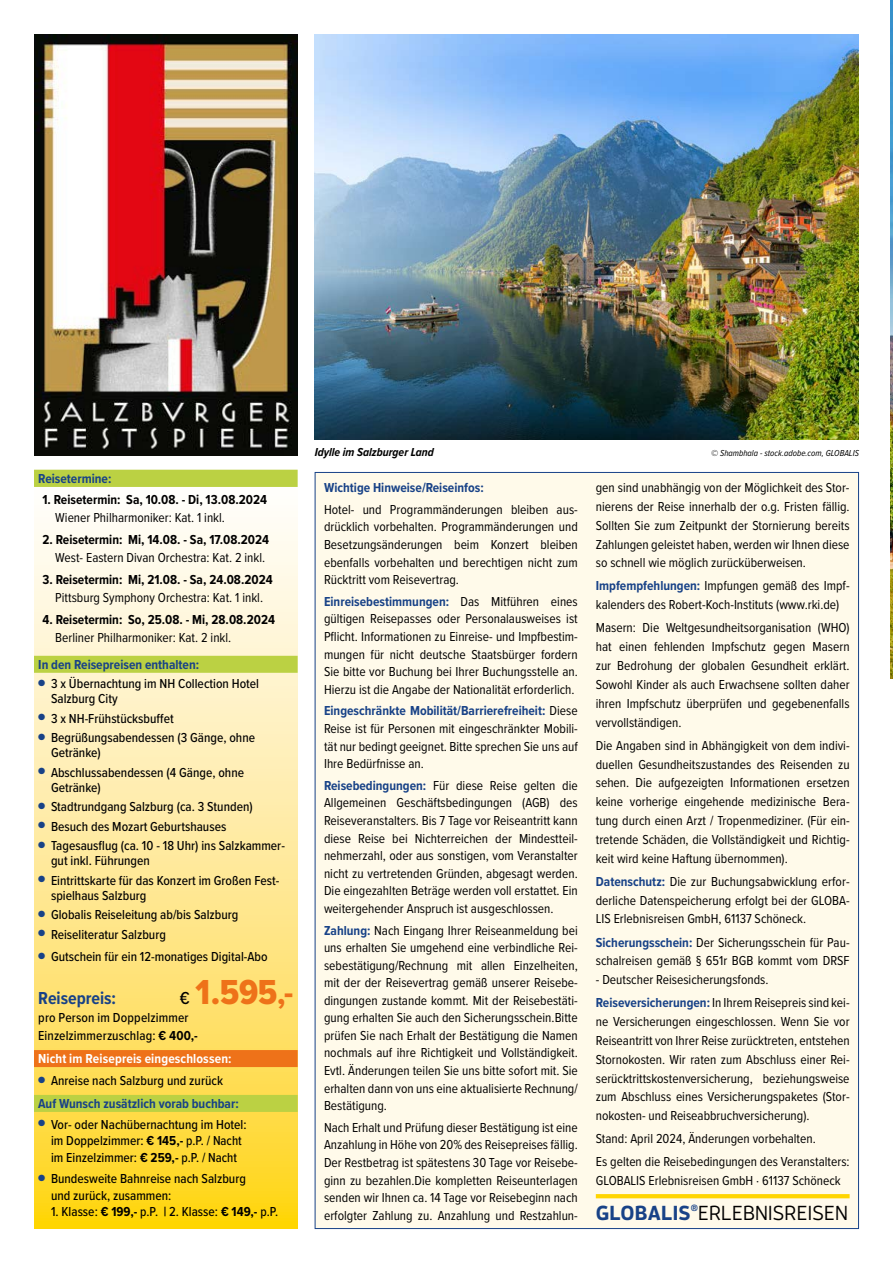
<style>
.page{position:relative;width:893px;height:1263px;background:#fff}
.page>*{position:absolute;margin:0;border:0;box-sizing:border-box;transform-origin:0 0}
.t1{font:36px "Proxima Nova Cond Extrabld";color:#ee7219}
.t2{font:500 20.25px "Enzo OT";letter-spacing:.015em;color:#000}
.t3{font:700 18px "Proxima Nova Cond";color:#184287}
.t4{font:13.5px/17.5px "Proxima Nova Cond";color:#000;text-align:justify}
.t5{font:500 13.5px/15.1px "Proxima Nova Cond";color:#000}
.t6{font:700 13.5px "Proxima Nova Cond";color:#000}
.t7{font:700 13.5px/22.4px "Proxima Nova Cond";color:#184287}
.t8{font:700 13.5px "Proxima Nova Cond";letter-spacing:.01em;color:#fff}
.t9{font:italic 700 12px "Proxima Nova Cond";color:#000}
.t10{font:italic 9px "Proxima Nova Cond";color:#000}
.t11{font:700 9px "Enzo OT";color:#184287}
.s1{font-family:"Proxima Nova Cond";font-weight:500;font-size:18px;color:#000}
.s2{font-family:"Proxima Nova Cond";font-weight:700}
.s3{font-weight:700}
.s4{font-weight:500;color:#000}
.s5{font-weight:700;color:#184287}
</style>
<div class="page">
<img style="left:891px;top:0;width:2px;height:678px">
<svg style="left:34px;top:520px;width:264px;height:709px;background:#fee892"></svg>
<div style="left:34px;top:470px;width:264px;height:17px;background:#bbd143"></div>
<div style="left:34px;top:656px;width:264px;height:17px;background:#bbd143"></div>
<div style="left:34px;top:1050px;width:264px;height:17px;background:#ee7219"></div>
<div style="left:34px;top:1095px;width:264px;height:17px;background:#bbd143"></div>
<img style="left:34px;top:34px;width:264px;height:421px">
<div style="left:315px;top:472px;width:543px;height:756px;background:#fffaea"></div>
<svg style="left:596px;top:1194px;width:254px;height:4px"></svg>
<img style="left:315px;top:34px;width:544px;height:405px">
<p class="t7" style="left:38px;top:467px;width:75px">Reisetermine:</p>
<p class="t6" style="left:43px;top:489px;width:226px">1. Reisetermin: Sa, 10.08. - Di, 13.08.2024</p>
<p class="t4" style="left:55px;top:508px;width:171px">Wiener Philharmoniker: Kat. 1 inkl.</p>
<p class="t6" style="left:43px;top:529px;width:228px">2. Reisetermin: Mi, 14.08. - Sa, 17.08.2024</p>
<p class="t4" style="left:55px;top:548px;width:211px">West- Eastern Divan Orchestra: Kat. 2 inkl.</p>
<p class="t6" style="left:43px;top:569px;width:232px">3. Reisetermin: Mi, 21.08. - Sa, 24.08.2024</p>
<p class="t4" style="left:55px;top:588px;width:209px">Pittsburg Symphony Orchestra: Kat. 1 inkl.</p>
<p class="t6" style="left:43px;top:609px;width:234px">4. Reisetermin: So, 25.08. - Mi, 28.08.2024</p>
<p class="t4" style="left:55px;top:628px;width:178px">Berliner Philharmoniker: Kat. 2 inkl.</p>
<p class="t7" style="left:38px;top:653px;width:162px">In den Reisepreisen enthalten:</p>
<p class="t5" style="left:51px;top:675px;width:210px;text-indent:-13px"><sup>●</sup> 3 x Übernachtung im NH Collection Hotel<br>Salzburg City</p>
<p class="t5" style="left:38px;top:710px;width:137px"><sup>●</sup> 3 x NH-Frühstücksbuffet</p>
<p class="t5" style="left:51px;top:729px;width:206px;text-indent:-13px"><sup>●</sup> Begrüßungsabendessen (3 Gänge, ohne<br>Getränke)</p>
<p class="t5" style="left:51px;top:764px;width:195px;text-indent:-13px"><sup>●</sup> Abschlussabendessen (4 Gänge, ohne<br>Getränke)</p>
<p class="t5" style="left:38px;top:799px;width:216px"><sup>●</sup> Stadtrundgang Salzburg (ca. 3 Stunden)</p>
<p class="t5" style="left:38px;top:818px;width:190px"><sup>●</sup> Besuch des Mozart Geburtshauses</p>
<p class="t5" style="left:51px;top:837px;width:235px;text-indent:-13px"><sup>●</sup> Tagesausflug (ca. 10 - 18 Uhr) ins Salzkammer&shy;gut inkl. Führungen</p>
<p class="t5" style="left:51px;top:872px;width:230px;text-indent:-13px"><sup>●</sup> Eintrittskarte für das Konzert im Großen Fest&shy;spielhaus Salzburg</p>
<p class="t5" style="left:38px;top:907px;width:202px"><sup>●</sup> Globalis Reiseleitung ab/bis Salzburg</p>
<p class="t5" style="left:38px;top:926px;width:129px"><sup>●</sup> Reiseliteratur Salzburg</p>
<p class="t5" style="left:38px;top:948px;width:231px"><sup>●</sup> Gutschein für ein 12-monatiges Digital-Abo</p>
<h3 class="t3" style="left:38px;top:985px;width:79px">Reisepreis:</h3>
<h1 class="t1" style="left:180px;top:972px;width:115px"><span class="s1">€</span> 1.595<span class="s2">,-</span></h1>
<p class="t5" style="left:38px;top:1008px;width:161px;line-height:18.1px">pro Person im Doppelzimmer<br>Einzelzimmerzuschlag: <span class="s3">€ 400,-</span></p>
<p class="t8" style="left:38px;top:1048px;width:195px">Nicht im Reisepreis eingeschlossen:</p>
<p class="t7" style="left:38px;top:1069px;width:202px">● <span class="s4">Anreise nach Salzburg und zurück<br></span>Auf Wunsch zusätzlich vorab buchbar:</p>
<p class="t5" style="left:38px;top:1115px;width:210px;line-height:16.6px;text-align:center"><sup>●</sup> Vor- oder Nachübernachtung im Hotel: im Doppelzimmer: <span class="s3">€ 145,-</span> p.P. / Nacht<br>im Einzelzimmer: <span class="s3">€ 259,-</span> p.P. / Nacht</p>
<p class="t5" style="left:51px;top:1169px;width:196px;line-height:16.6px;text-indent:-13px"><sup>●</sup> Bundesweite Bahnreise nach Salzburg und zurück, zusammen:</p>
<p class="t5" style="left:51px;top:1204px;width:229px">1. Klasse: <span class="s3">€ 199,-</span> p.P. <span class="s3">|</span> 2. Klasse: <span class="s3">€ 149,-</span> p.P.</p>
<p class="t9" style="left:315px;top:443px;width:121px">Idylle im Salzburger Land</p>
<p class="t10" style="left:711px;top:446px;width:149px">© Shambhala - stock.adobe.com, GLOBALIS</p>
<p class="t7" style="left:324px;top:476px;width:161px">Wichtige Hinweise/Reiseinfos:</p>
<p class="t4" style="left:324px;top:500px;width:255px">Hotel- und Programmänderungen bleiben aus&shy;drücklich vorbehalten. Programmänderungen und Besetzungsänderungen beim Konzert bleiben ebenfalls vorbehalten und berechtigen nicht zum Rücktritt vom Reisevertrag.</p>
<p class="t4" style="left:324px;top:592px;width:255px"><span class="s5">Einreisebestimmungen:</span> Das Mitführen eines gültigen Reisepasses oder Personalausweises ist Pflicht. Informationen zu Einreise- und Impfbestim&shy;mungen für nicht deutsche Staatsbürger fordern Sie bitte vor Buchung bei Ihrer Buchungsstelle an.<br>Hierzu ist die Angabe der Nationalität erforderlich.</p>
<p class="t4" style="left:324px;top:702px;width:255px"><span class="s5">Eingeschränkte Mobilität/Barrierefreiheit:</span> Diese Reise ist für Personen mit eingeschränkter Mobili&shy;tät nur bedingt geeignet. Bitte sprechen Sie uns auf Ihre Bedürfnisse an.</p>
<p class="t4" style="left:324px;top:776px;width:255px"><span class="s5">Reisebedingungen:</span> Für diese Reise gelten die Allgemeinen Geschäftsbedingungen (AGB) des Reiseveranstalters. Bis 7 Tage vor Reiseantritt kann diese Reise bei Nichterreichen der Mindestteil&shy;nehmerzahl, oder aus sonstigen, vom Veranstalter nicht zu vertretenden Gründen, abgesagt werden.<br>Die eingezahlten Beträge werden voll erstattet. Ein weitergehender Anspruch ist ausgeschlossen.</p>
<p class="t4" style="left:324px;top:921px;width:255px"><span class="s5">Zahlung:</span> Nach Eingang Ihrer Reiseanmeldung bei uns erhalten Sie umgehend eine verbindliche Rei&shy;sebestätigung/Rechnung mit allen Einzelheiten, mit der der Reisevertrag gemäß unserer Reisebe&shy;dingungen zustande kommt. Mit der Reisebestäti&shy;gung erhalten Sie auch den Sicherungsschein.Bitte prüfen Sie nach Erhalt der Bestätigung die Namen nochmals auf ihre Richtigkeit und Vollständigkeit.<br>Evtl. Änderungen teilen Sie uns bitte sofort mit. Sie erhalten dann von uns eine aktualisierte Rechnung/ Bestätigung.</p>
<p class="t4" style="left:324px;top:1118px;width:255px">Nach Erhalt und Prüfung dieser Bestätigung ist eine Anzahlung in Höhe von 20% des Reisepreises fällig.<br>Der Restbetrag ist spätestens 30 Tage vor Reisebe&shy;ginn zu bezahlen.Die kompletten Reiseunterlagen senden wir Ihnen ca. 14 Tage vor Reisebeginn nach erfolgter Zahlung zu. Anzahlung und Restzahlun-</p>
<p class="t4" style="left:596px;top:477px;width:255px;line-height:18.9px">gen sind unabhängig von der Möglichkeit des Stor&shy;nierens der Reise innerhalb der o.g. Fristen fällig.<br>Sollten Sie zum Zeitpunkt der Stornierung bereits Zahlungen geleistet haben, werden wir Ihnen diese so schnell wie möglich zurücküberweisen.</p>
<p class="t4" style="left:596px;top:576px;width:255px;line-height:18.9px"><span class="s5">Impfempfehlungen:</span> Impfungen gemäß des Impf&shy;kalenders des Robert-Koch-Instituts (www.rki.de)</p>
<p class="t4" style="left:596px;top:618px;width:255px;line-height:18.9px">Masern: Die Weltgesundheitsorganisation (WHO) hat einen fehlenden Impfschutz gegen Masern zur Bedrohung der globalen Gesundheit erklärt.<br>Sowohl Kinder als auch Erwachsene sollten daher ihren Impfschutz überprüfen und gegebenenfalls vervollständigen.</p>
<p class="t4" style="left:596px;top:735px;width:255px;line-height:18.9px">Die Angaben sind in Abhängigkeit von dem indivi&shy;duellen Gesundheitszustandes des Reisenden zu sehen. Die aufgezeigten Informationen ersetzen keine vorherige eingehende medizinische Bera&shy;tung durch einen Arzt / Tropenmediziner. (Für ein&shy;tretende Schäden, die Vollständigkeit und Richtig&shy;keit wird keine Haftung übernommen).</p>
<p class="t4" style="left:596px;top:871px;width:255px;line-height:18.9px"><span class="s5">Datenschutz:</span> Die zur Buchungsabwicklung erfor&shy;derliche Datenspeicherung erfolgt bei der GLOBA-LIS Erlebnisreisen GmbH, 61137 Schöneck.</p>
<p class="t4" style="left:596px;top:932px;width:255px;line-height:18.9px"><span class="s5">Sicherungsschein:</span> Der Sicherungsschein für Pau&shy;schalreisen gemäß § 651r BGB kommt vom DRSF</p>
<p class="t4" style="left:596px;top:967px;width:255px;line-height:23.1px">- Deutscher Reisesicherungsfonds.<br><span class="s5">Reiseversicherungen:</span> In Ihrem Reisepreis sind kei-</p>
<p class="t4" style="left:596px;top:1011px;width:255px;line-height:18.9px">ne Versicherungen eingeschlossen. Wenn Sie vor Reiseantritt von Ihrer Reise zurücktreten, entstehen Stornokosten. Wir raten zum Abschluss einer Rei&shy;serücktrittskostenversicherung, beziehungsweise zum Abschluss eines Versicherungspaketes (Stor&shy;nokosten- und Reiseabbruchversicherung).</p>
<p class="t4" style="left:596px;top:1127px;width:255px;line-height:23.1px">Stand: April 2024, Änderungen vorbehalten.<br>Es gelten die Reisebedingungen des Veranstalters:</p>
<p class="t4" style="left:596px;top:1171px;width:247px">GLOBALIS Erlebnisreisen GmbH · 61137 Schöneck</p>
<h2 class="t2" style="left:596px;top:1201px;width:254px"><span class="s5">GLOBALIS</span> ERLEBNISREISEN</h2>
<p class="t11" style="left:691px;top:1202px;width:9px">®</p>
</div>
